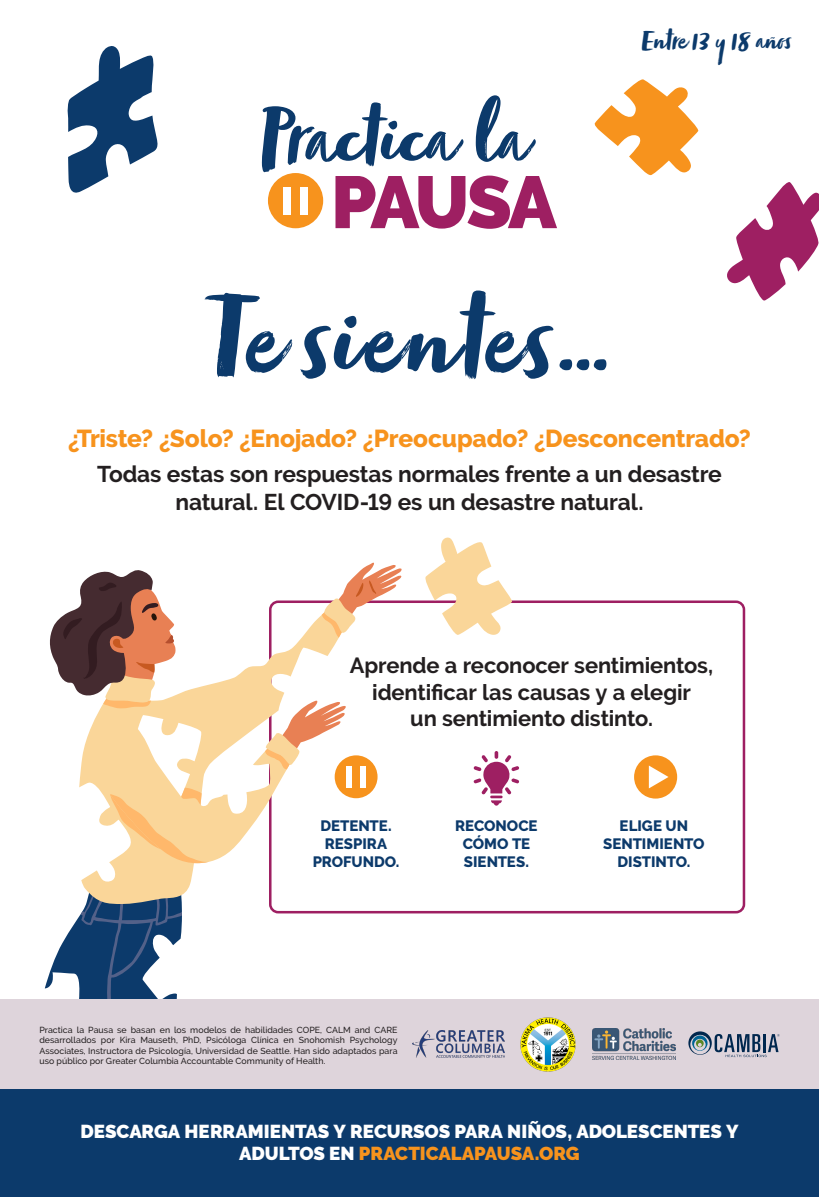
<style>
.page{position:relative;width:819px;height:1197px;background:#fff}
.page>*{position:absolute;margin:0;border:0;box-sizing:border-box;transform-origin:0 0}
.t1{font:122.5px "Zooja Pro";letter-spacing:.035em;color:#0c3a6b}
.t2{font:30.28px "Zooja Pro";color:#0c3a6b}
.t3{font:800 24.5px "Raleway";letter-spacing:-.01em;color:#f7931d}
.t4{font:700 22.75px/27.3px "Raleway";letter-spacing:-.01em;color:#231f20;text-align:center}
.t5{font:700 21.88px/26.2px "Raleway";letter-spacing:-.005em;color:#231f20;text-align:center}
.t6{font:900 18.72px/22.4px "Raleway";letter-spacing:-.005em;color:#fff;text-align:center}
.t7{font:800 14.96px "Raleway";color:#0c3a6b}
.t8{font:500 8.75px/10.5px "Raleway";letter-spacing:.005em;color:#231f20;text-align:justify}
.s1{color:#f7931d}
</style>
<div class="page">
<div style="left:269px;top:601px;width:476px;height:312px;border:3px solid #9e1f62;border-radius:8px"></div>
<svg style="left:45px;top:904px;width:137px;height:95px"></svg>
<svg style="left:81px;top:865px;width:192px;height:39px"></svg>
<svg style="left:50px;top:562px;width:354px;height:303px"></svg>
<div style="left:0;top:999px;width:819px;height:102px;background:#ded4db"></div>
<div style="left:0;top:1089px;width:819px;height:108px;background:#0c3a6b"></div>
<svg style="left:727px;top:182px;width:92px;height:119px"></svg>
<svg style="left:594px;top:79px;width:105px;height:96px"></svg>
<svg style="left:67px;top:46px;width:91px;height:147px"></svg>
<div style="left:335px;top:755px;width:43px;height:43px;background:#f7931d;border-radius:50%"></div>
<div style="left:347px;top:766px;width:5px;height:21px;background:#fff"></div>
<div style="left:360px;top:766px;width:6px;height:21px;background:#fff"></div>
<svg style="left:474px;top:751px;width:45px;height:55px"></svg>
<div style="left:634px;top:755px;width:43px;height:44px;background:#f7931d;border-radius:50%"></div>
<svg style="left:649px;top:766px;width:20px;height:22px"></svg>
<svg style="left:424px;top:537px;width:88px;height:98px"></svg>
<svg style="left:262px;top:95px;width:295px;height:134px"></svg>
<img style="left:521px;top:1017px;width:54px;height:55px">
<img style="left:593px;top:1029px;width:83px;height:31px">
<img style="left:412px;top:1031px;width:92px;height:27px">
<svg style="left:688px;top:1031px;width:92px;height:26px"></svg>
<p class="t2" style="left:641px;top:22px;width:151px">Entre 13 y 18 años</p>
<p class="t1" style="left:210px;top:266px;width:400px">Te sientes…</p>
<p class="t3" style="left:68px;top:425px;width:684px">¿Triste? ¿Solo? ¿Enojado? ¿Preocupado? ¿Desconcentrado?</p>
<p class="t4" style="left:97px;top:461px;width:626px">Todas estas son respuestas normales frente a un desastre natural. El COVID-19 es un desastre natural.</p>
<p class="t5" style="left:350px;top:653px;width:365px">Aprende a reconocer sentimientos, identificar las causas y a elegir</p>
<p class="t5" style="left:410px;top:705px;width:244px">un sentimiento distinto.</p>
<p class="t7" style="left:321px;top:817px;width:73px">DETENTE.</p>
<p class="t7" style="left:325px;top:835px;width:64px">RESPIRA</p>
<p class="t7" style="left:313px;top:853px;width:88px">PROFUNDO.</p>
<p class="t7" style="left:455px;top:817px;width:84px">RECONOCE</p>
<p class="t7" style="left:463px;top:835px;width:69px">CÓMO TE</p>
<p class="t7" style="left:464px;top:853px;width:67px">SIENTES.</p>
<p class="t8" style="left:39px;top:1024px;width:360px">Practica la Pausa se basan en los modelos de habilidades COPE, CALM and CARE desarrollados por Kira Mauseth, PhD, Psicóloga Clínica en Snohomish Psychology Associates, Instructora de Psicología, Universidad de Seattle. Han sido adaptados para uso público por Greater Columbia Accountable Community of Health.</p>
<p class="t7" style="left:620px;top:817px;width:70px">ELIGE UN</p>
<p class="t7" style="left:603px;top:835px;width:103px">SENTIMIENTO</p>
<p class="t7" style="left:617px;top:853px;width:74px">DISTINTO.</p>
<p class="t6" style="left:80px;top:1120px;width:660px">DESCARGA HERRAMIENTAS Y RECURSOS PARA NIÑOS, ADOLESCENTES Y<br>ADULTOS EN <span class="s1">PRACTICALAPAUSA.ORG</span></p>
</div>
